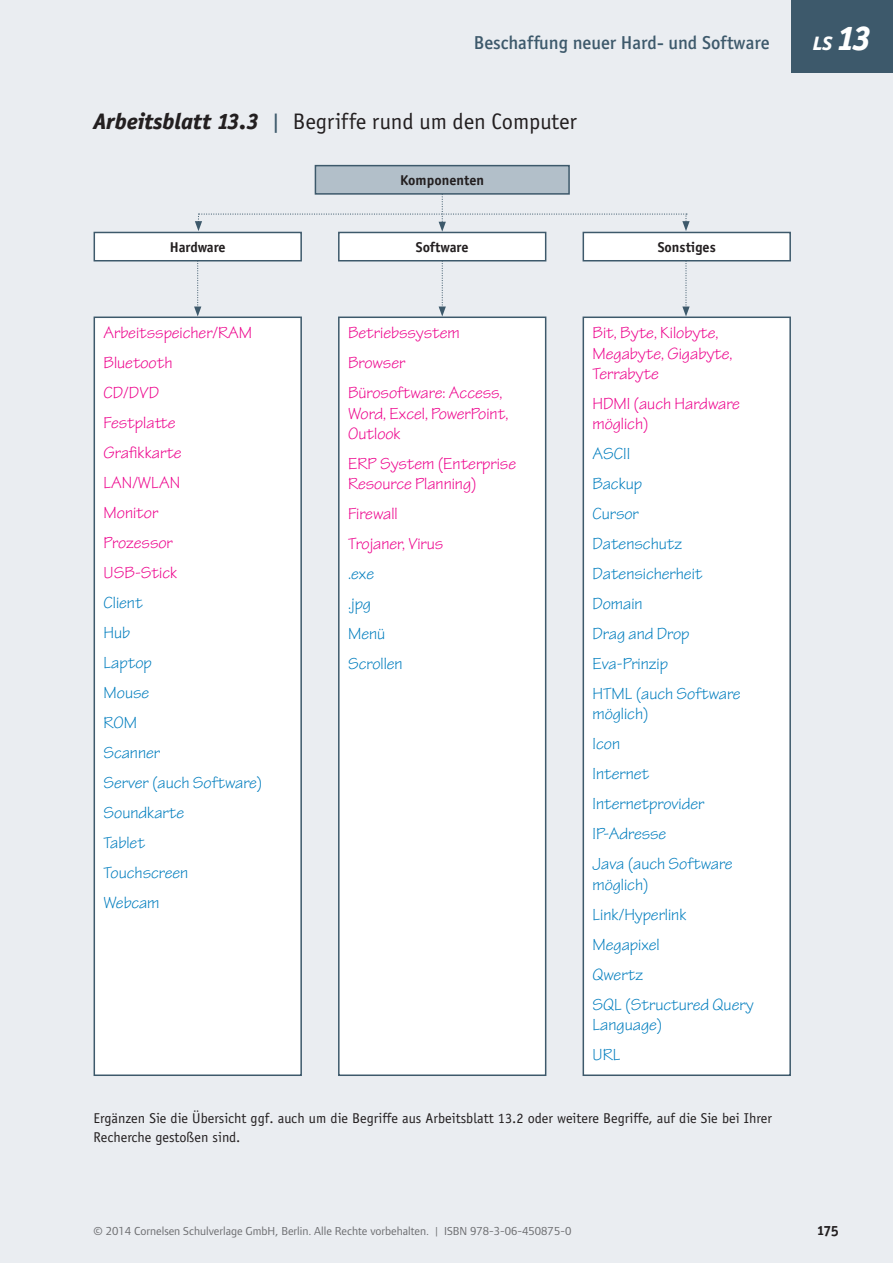
<style>
.page{position:relative;width:893px;height:1263px;background:#eaedf1}
.page>*{position:absolute;margin:0;border:0;box-sizing:border-box;transform-origin:0 0}
.t1{font:22.5px "ITC Officina Sans CV Book OS";color:#231f20}
.t2{font:italic 800 19.5px "ITC Officina Sans CV Ex Bld";color:#fff}
.t3{font:500 18.75px "ITC Officina Sans CV Med";color:#3d596b}
.t4{font:17.25px/30px "Tekton Pro";color:#007dbe}
.t5{font:17.25px/30px "Tekton Pro";color:#ed028c}
.t6{font:700 15px "ITC Officina Sans CV Bold OS";color:#231f20}
.t7{font:14.25px/18.8px "Officina Sans Std";color:#231f20}
.t8{font:700 14.25px "Officina Sans Std";color:#231f20}
.t9{font:12px "Foundry Form Sans";color:#6c6d70}
.s1{font-size:34.5px}
.s2{font-family:"ITC Officina Sans CV Ex Bld";font-weight:800;font-style:italic}
.s3{color:#3d596b}
</style>
<div class="page">
<div style="left:791px;top:0;width:102px;height:73px;background:#3d596b"></div>
<div style="left:94px;top:317px;width:207px;height:758px;background:#fff"></div>
<div style="left:94px;top:316px;width:208px;height:760px;border:2px solid #3d596b"></div>
<div style="left:339px;top:317px;width:207px;height:758px;background:#fff"></div>
<div style="left:338px;top:316px;width:208px;height:760px;border:2px solid #3d596b"></div>
<div style="left:583px;top:317px;width:207px;height:758px;background:#fff"></div>
<div style="left:583px;top:316px;width:208px;height:760px;border:2px solid #3d596b"></div>
<svg style="left:195px;top:191px;width:495px;height:41px"></svg>
<svg style="left:439px;top:261px;width:7px;height:55px"></svg>
<svg style="left:682px;top:261px;width:8px;height:55px"></svg>
<svg style="left:194px;top:261px;width:7px;height:55px"></svg>
<div style="left:94px;top:232px;width:207px;height:29px;background:#fff"></div>
<div style="left:94px;top:232px;width:208px;height:29px;border:2px solid #3d596b"></div>
<div style="left:339px;top:232px;width:207px;height:29px;background:#fff"></div>
<div style="left:338px;top:232px;width:208px;height:29px;border:2px solid #3d596b"></div>
<div style="left:583px;top:232px;width:207px;height:29px;background:#fff"></div>
<div style="left:583px;top:232px;width:208px;height:29px;border:2px solid #3d596b"></div>
<div style="left:315px;top:166px;width:254px;height:28px;background:#b2bfc9"></div>
<div style="left:315px;top:165px;width:255px;height:30px;border:2px solid #3d596b"></div>
<p class="t3" style="left:474px;top:32px;width:297px">Beschaffung neuer Hard- und Software</p>
<p class="t2" style="left:813px;top:31px;width:60px">LS <span class="s1">13</span></p>
<h1 class="t1" style="left:94px;top:108px;width:485px"><span class="s2">Arbeitsblatt 13.3</span> <span class="s3">|</span> Begriffe rund um den Computer</h1>
<p class="t8" style="left:400px;top:171px;width:85px">Komponenten</p>
<p class="t8" style="left:170px;top:238px;width:57px">Hardware</p>
<p class="t8" style="left:416px;top:238px;width:54px">Software</p>
<p class="t8" style="left:658px;top:238px;width:60px">Sonstiges</p>
<p class="t5" style="left:104px;top:318px;width:150px">Arbeitsspeicher/RAM<br>Bluetooth<br>CD/DVD<br>Festplatte<br>Grafikkarte<br>LAN/WLAN<br>Monitor<br>Prozessor<br>USB-Stick</p>
<p class="t4" style="left:104px;top:588px;width:160px">Client<br>Hub<br>Laptop<br>Mouse<br>ROM<br>Scanner<br>Server (auch Software)<br>Soundkarte<br>Tablet<br>Touchscreen<br>Webcam</p>
<p class="t5" style="left:348px;top:318px;width:156px">Betriebssystem<br>Browser<br>Bürosoftware: Access,</p>
<p class="t5" style="left:348px;top:403px;width:162px;line-height:20.2px">Word, Excel, PowerPoint,<br>Outlook</p>
<p class="t5" style="left:348px;top:454px;width:169px;line-height:20.2px">ERP System (Enterprise<br>Resource Planning)</p>
<p class="t5" style="left:348px;top:499px;width:97px">Firewall<br>Trojaner, Virus</p>
<p class="t4" style="left:348px;top:559px;width:56px">.exe<br>.jpg<br>Menü<br>Scrollen</p>
<p class="t5" style="left:593px;top:323px;width:142px;line-height:20.2px">Bit, Byte, Kilobyte,<br>Megabyte, Gigabyte,<br>Terrabyte</p>
<p class="t5" style="left:593px;top:394px;width:149px;line-height:20.2px">HDMI (auch Hardware möglich)</p>
<p class="t4" style="left:593px;top:439px;width:150px">ASCII<br>Backup<br>Cursor<br>Datenschutz<br>Datensicherheit<br>Domain<br>Drag and Drop<br>Eva-Prinzip<br>HTML (auch Software</p>
<p class="t4" style="left:593px;top:699px;width:142px">möglich)<br>Icon<br>Internet<br>Internetprovider<br>IP-Adresse<br>Java (auch Software</p>
<p class="t4" style="left:593px;top:869px;width:163px">möglich)<br>Link/Hyperlink<br>Megapixel<br>Qwertz<br>SQL (Structured Query</p>
<p class="t4" style="left:593px;top:1010px;width:71px">Language)<br>URL</p>
<p class="t7" style="left:94px;top:1109px;width:680px">Ergänzen Sie die Übersicht ggf. auch um die Begriffe aus Arbeitsblatt 13.2 oder weitere Begriffe, auf die Sie bei Ihrer<br>Recherche gestoßen sind.</p>
<p class="t9" style="left:94px;top:1224px;width:479px">© 2014 Cornelsen Schulverlage GmbH, Berlin. Alle Rechte vorbehalten. | ISBN 978-3-06-450875-0</p>
<p class="t6" style="left:816px;top:1221px;width:24px">175</p>
</div>
